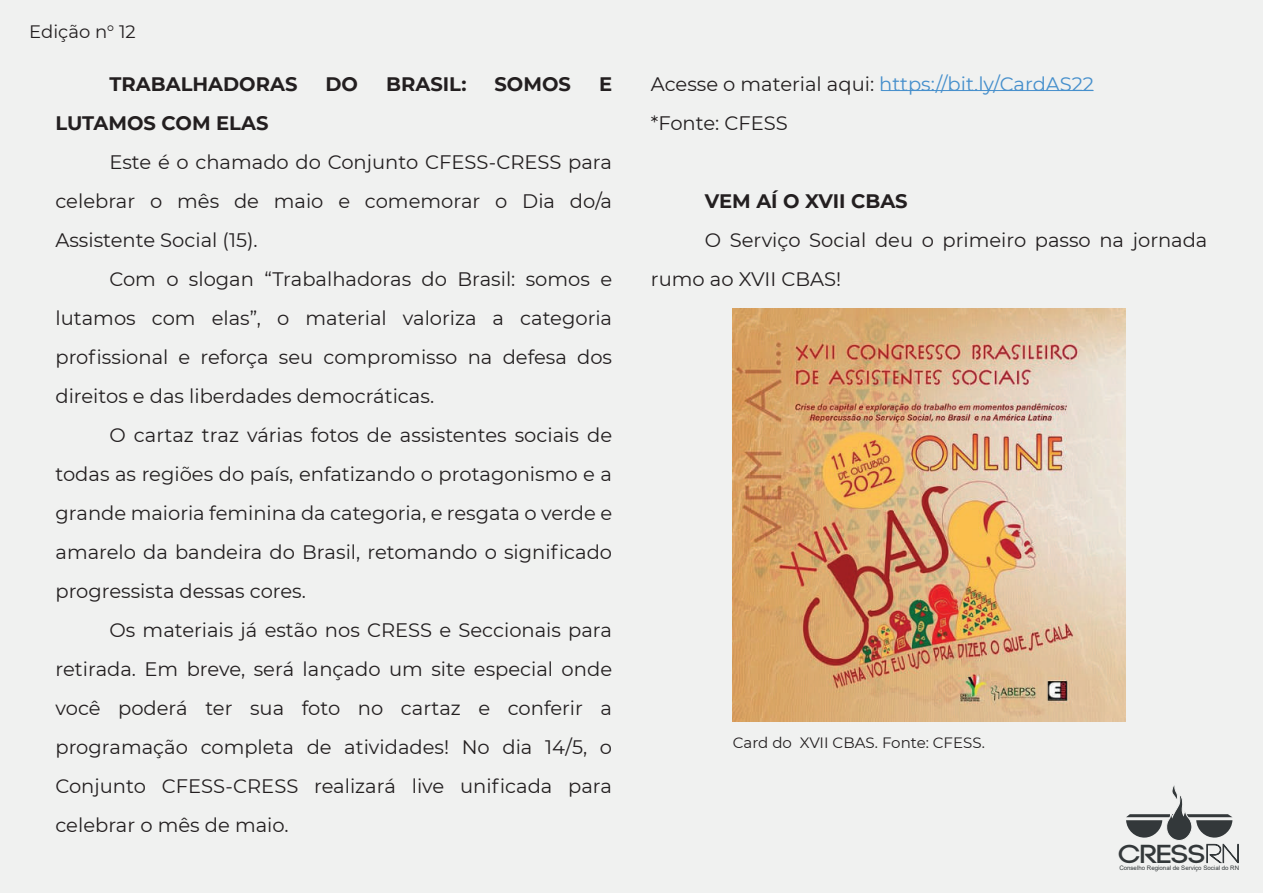
<style>
.page{position:relative;width:1263px;height:893px;background:#f0f1f0}
.page>*{position:absolute;margin:0;border:0;box-sizing:border-box;transform-origin:0 0}
.t1{font:700 25.95px "Code";color:#33383a;scale:1.18 1}
.t2{font:19.5px/39px "Montserrat";color:#231f20;text-align:justify}
.t3{font:700 19.5px "Montserrat";color:#231f20}
.t4{font:18px "Montserrat";color:#231f20}
.t5{font:15px "Montserrat";color:#231f20}
.t6{font:6.15px "Arial";color:#33383a}
.s1{color:#458fcc}
.s2{font-weight:300}
</style>
<div class="page">
<svg style="left:1126px;top:785px;width:113px;height:79px"></svg>
<hr style="left:882px;top:90px;width:211px;height:1px;background:#458fcc">
<img style="left:733px;top:309px;width:392px;height:413px">
<p class="t4" style="left:29px;top:19px;width:108px">Edição n° 12</p>
<p class="t3" style="left:110px;top:70px;width:189px">TRABALHADORAS</p>
<p class="t3" style="left:325px;top:70px;width:34px">DO</p>
<p class="t3" style="left:386px;top:70px;width:82px">BRASIL:</p>
<p class="t3" style="left:494px;top:70px;width:78px">SOMOS</p>
<p class="t3" style="left:599px;top:70px;width:15px">E</p>
<p class="t3" style="left:56px;top:109px;width:215px">LUTAMOS COM ELAS</p>
<p class="t2" style="left:56px;top:141px;width:558px;text-indent:54px">Este é o chamado do Conjunto CFESS-CRESS para celebrar o mês de maio e comemorar o Dia do/a Assistente Social (15).</p>
<p class="t2" style="left:56px;top:258px;width:558px;text-indent:54px">Com o slogan “Trabalhadoras do Brasil: somos e lutamos com elas”, o material valoriza a categoria profissional e reforça seu compromisso na defesa dos direitos e das liberdades democráticas.</p>
<p class="t2" style="left:56px;top:414px;width:558px;text-indent:54px">O cartaz traz várias fotos de assistentes sociais de todas as regiões do país, enfatizando o protagonismo e a grande maioria feminina da categoria, e resgata o verde e amarelo da bandeira do Brasil, retomando o significado progressista dessas cores.</p>
<p class="t2" style="left:56px;top:609px;width:558px;text-indent:54px">Os materiais já estão nos CRESS e Seccionais para retirada. Em breve, será lançado um site especial onde você poderá ter sua foto no cartaz e conferir a programação completa de atividades! No dia 14/5, o Conjunto CFESS-CRESS realizará live unificada para celebrar o mês de maio.</p>
<p class="t2" style="left:651px;top:63px;width:445px">Acesse o material aqui: <span class="s1">https://bit.ly/CardAS22 </span>*Fonte: CFESS</p>
<p class="t3" style="left:705px;top:187px;width:204px">VEM AÍ O XVII CBAS</p>
<p class="t2" style="left:651px;top:219px;width:558px;text-indent:54px">O Serviço Social deu o primeiro passo na jornada rumo ao XVII CBAS!</p>
<p class="t5" style="left:733px;top:732px;width:254px">Card do XVII CBAS. Fonte: CFESS.</p>
<h1 class="t1" style="left:1119px;top:840px;width:104px">CRESS<span class="s2">RN</span></h1>
<p class="t6" style="left:1119px;top:863px;width:121px">Conselho Regional de Serviço Social do RN</p>
</div>
